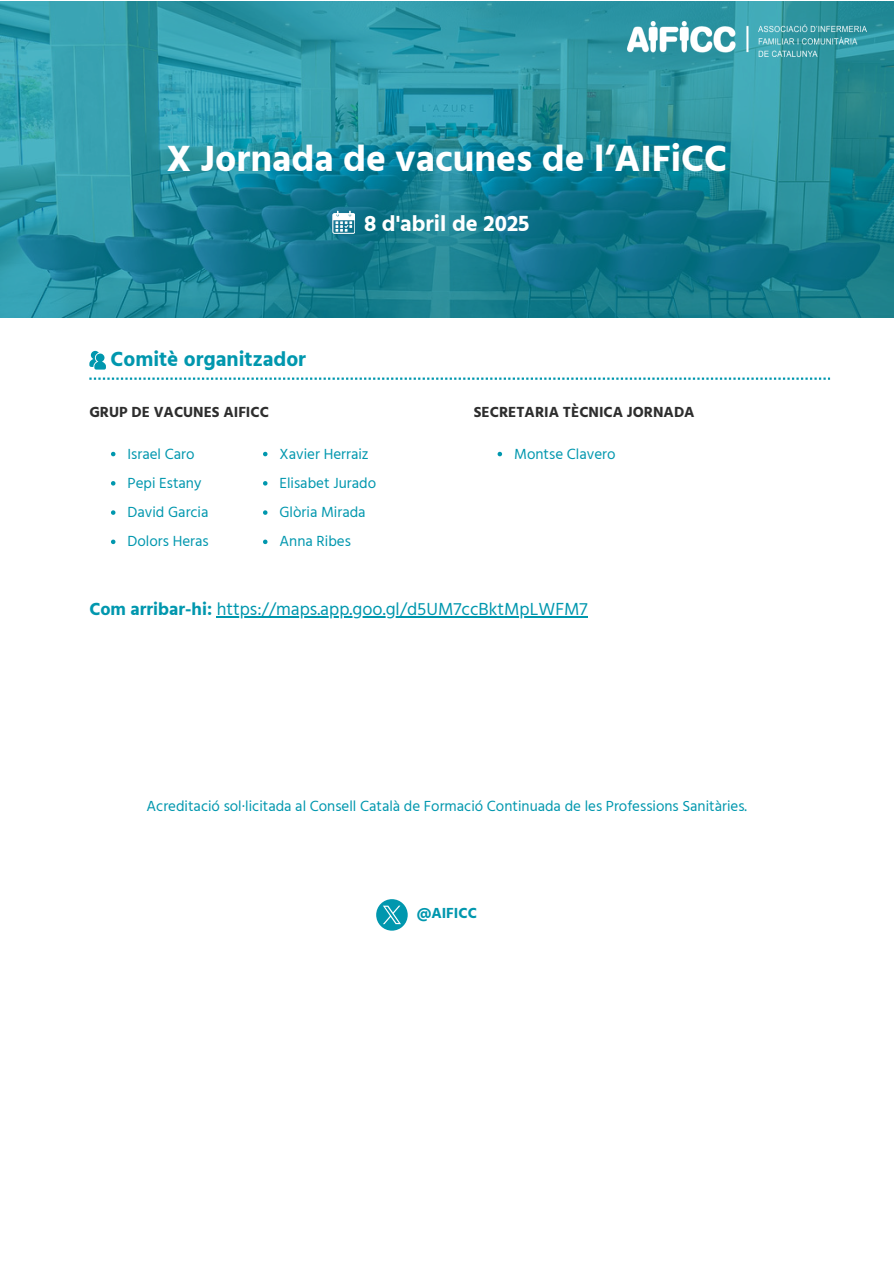
<style>
.page{position:relative;width:894px;height:1264px;background:#fff}
.page>*{position:absolute;margin:0;border:0;box-sizing:border-box;transform-origin:0 0}
.t1{font:700 37.5px "Hind Madurai";color:#fff}
.t2{font:700 22.5px "Hind Madurai";color:#fff}
.t3{font:700 21px "Hind Madurai";color:#0097ae}
.t4{font:18px "Hind Madurai";color:#0097ae}
.t5{font:15px "Hind Madurai";color:#0097ae}
.t6{font:700 15px "Hind Madurai";color:#2e2e2e}
.t7{font:700 15px "Hind Madurai";color:#0097ae}
.s1{font-weight:700}
</style>
<div class="page">
<svg style="left:0;top:1px;width:893px;height:316px;background:#238c9d"></svg>
<img style="left:627px;top:22px;width:239px;height:35px">
<svg style="left:332px;top:211px;width:23px;height:23px"></svg>
<svg style="left:89px;top:377px;width:740px;height:3px"></svg>
<svg style="left:89px;top:351px;width:17px;height:18px"></svg>
<div style="left:376px;top:899px;width:31px;height:31px;background:#0097ae;border-radius:50%"></div>
<svg style="left:383px;top:905px;width:18px;height:19px"></svg>
<svg style="left:111px;top:452px;width:4px;height:4px"></svg>
<svg style="left:111px;top:481px;width:4px;height:4px"></svg>
<svg style="left:111px;top:510px;width:4px;height:5px"></svg>
<svg style="left:111px;top:539px;width:4px;height:5px"></svg>
<svg style="left:263px;top:452px;width:4px;height:4px"></svg>
<svg style="left:263px;top:481px;width:4px;height:4px"></svg>
<svg style="left:263px;top:510px;width:4px;height:5px"></svg>
<svg style="left:263px;top:539px;width:4px;height:5px"></svg>
<svg style="left:497px;top:452px;width:5px;height:4px"></svg>
<hr style="left:217px;top:616px;width:370px;height:1px;background:#0097ae">
<p class="t1" style="left:166px;top:134px;width:562px">X Jornada de vacunes de l’AIFiCC</p>
<h1 class="t3" style="left:111px;top:345px;width:197px">Comitè organitzador</h1>
<p class="t2" style="left:364px;top:209px;width:167px">8 d'abril de 2025</p>
<p class="t6" style="left:89px;top:402px;width:181px">GRUP DE VACUNES AIFICC</p>
<p class="t5" style="left:127px;top:444px;width:69px">Israel Caro</p>
<h2 class="t5" style="left:127px;top:473px;width:75px">Pepi Estany</h2>
<p class="t5" style="left:127px;top:502px;width:82px">David Garcia</p>
<p class="t5" style="left:127px;top:531px;width:83px">Dolors Heras</p>
<h2 class="t5" style="left:279px;top:444px;width:91px">Xavier Herraiz</h2>
<p class="t5" style="left:279px;top:473px;width:98px">Elisabet Jurado</p>
<p class="t5" style="left:279px;top:502px;width:88px">Glòria Mirada</p>
<p class="t5" style="left:279px;top:531px;width:73px">Anna Ribes</p>
<p class="t6" style="left:474px;top:402px;width:222px">SECRETARIA TÈCNICA JORNADA</p>
<p class="t5" style="left:514px;top:444px;width:103px">Montse Clavero</p>
<p class="t4" style="left:89px;top:597px;width:499px"><span class="s1">Com arribar-hi:</span> https://maps.app.goo.gl/d5UM7ccBktMpLWFM7</p>
<p class="t5" style="left:146px;top:796px;width:601px">Acreditació sol·licitada al Consell Català de Formació Continuada de les Professions Sanitàries.</p>
<p class="t7" style="left:416px;top:903px;width:62px">@AIFICC</p>
</div>
